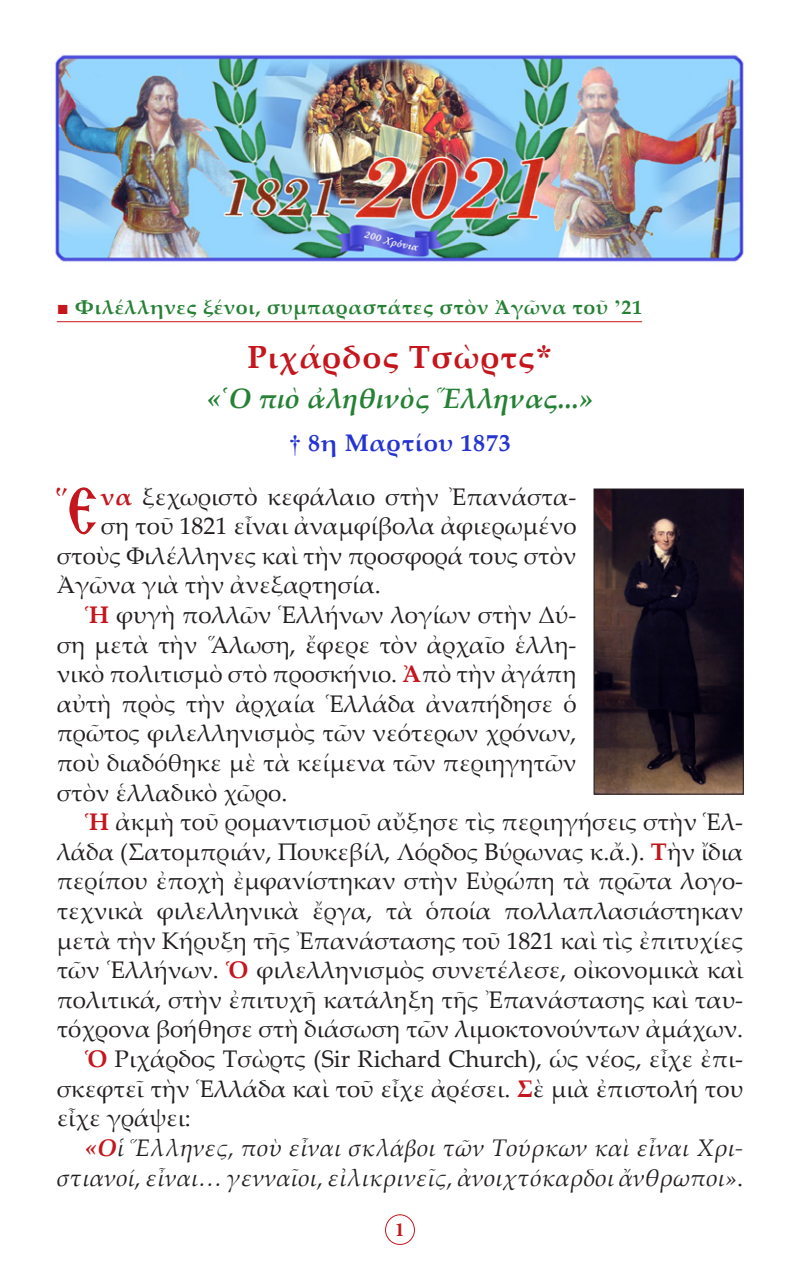
<style>
.page{position:relative;width:800px;height:1270px;background:#fff}
.page>*{position:absolute;margin:0;border:0;box-sizing:border-box;transform-origin:0 0}
.t1{font:44px "BYZIMAK";color:#c4161c}
.t2{font:700 32px "Palatino Linotype";letter-spacing:.03em;color:#c4161c}
.t3{font:italic 700 28px "Palatino Linotype";color:#258134}
.t4{font:24px/29.6px "Palatino Linotype";color:#231f20;text-align:justify}
.t5{font:italic 24px/29.6px "Palatino Linotype";color:#231f20;text-align:right}
.t6{font:700 24px "Palatino Linotype";letter-spacing:.03em;color:#2534d0}
.t7{font:700 20px "Palatino Linotype";letter-spacing:.03em;color:#258134}
.t8{font:700 20px "Minion Pro";color:#c4161c}
.s1{font-family:"Times New Roman";font-weight:400;color:#c4161c}
.s2{font-family:"Times New Roman"}
.s3{font-family:"CTOS New Times Bold Test 1";font-weight:400;font-size:34px}
.s4{font-style:normal}
.s5{font-family:"CTOS New Times Bold Test 1";font-weight:400}
.s6{font-size:66px}
.s7{font-weight:700;color:#c4161c}
</style>
<div class="page">
<div style="left:385px;top:1214px;width:30px;height:31px;border:1px solid #c4161c;border-radius:50%"></div>
<hr style="left:57px;top:321px;width:585px;height:1px;background:#c4161c">
<img style="left:55px;top:54px;width:689px;height:208px">
<img style="left:595px;top:490px;width:147px;height:303px">
<div style="left:593px;top:488px;width:151px;height:307px;border:1px solid #231f20"></div>
<p class="t7" style="left:57px;top:293px;width:587px"><span class="s1">■</span> Φιλέλληνες ξένοι, συμπαραστάτες στὸν Ἀγῶνα τοῦ <span class="s2">’</span>21</p>
<p class="t2" style="left:247px;top:334px;width:307px">Ριχάρδος Τσὼρτς<span class="s3">*</span></p>
<p class="t3" style="left:207px;top:378px;width:387px">«<span class="s4">῾</span>Ο πιὸ ἀληθινὸς Ἕλληνας...»</p>
<p class="t6" style="left:289px;top:426px;width:223px"><span class="s5">†</span> 8η Μαρτίου 1873</p>
<p class="t1" style="left:56px;top:479px;width:44px">῞<span class="s6">Ε</span></p>
<p class="t4" style="left:101px;top:481px;width:477px"><span class="s7">να</span> ξεχωριστὸ κεφάλαιο στὴν Ἐπανάστα-</p>
<p class="t4" style="left:101px;top:510px;width:477px">ση τοῦ 1821 εἶναι ἀναμφίβολα ἀφιερωμένο</p>
<p class="t4" style="left:57px;top:540px;width:521px">στοὺς Φιλέλληνες καὶ τὴν προσφορά τους στὸν</p>
<p class="t4" style="left:57px;top:570px;width:326px">Ἀγῶνα γιὰ τὴν ἀνεξαρτησία.</p>
<p class="t4" style="left:57px;top:599px;width:521px;text-indent:28px"><span class="s7">Ἡ</span> φυγὴ πολλῶν Ἑλλήνων λογίων στὴν Δύ&shy;ση μετὰ τὴν ῞Αλωση, ἔφερε τὸν ἀρχαῖο ἑλλη&shy;νικὸ πολιτισμὸ στὸ προσκήνιο. <span class="s7">Ἀ</span>πὸ τὴν ἀγάπη αὐτὴ πρὸς τὴν ἀρχαία Ἑλλάδα ἀναπήδησε ὁ πρῶτος φιλελληνισμὸς τῶν νεότερων χρόνων, ποὺ διαδόθηκε μὲ τὰ κείμενα τῶν περιηγητῶν στὸν ἑλλαδικὸ χῶρο.</p>
<p class="t4" style="left:57px;top:806px;width:688px;text-indent:28px"><span class="s7">Ἡ</span> ἀκμὴ τοῦ ρομαντισμοῦ αὔξησε τὶς περιηγήσεις στὴν Ἑλ&shy;λάδα (Σατομπριάν, Πουκεβίλ, Λόρδος Βύρωνας κ.ἄ.). <span class="s7">Τ</span>ὴν ἴδια περίπου ἐποχὴ ἐμφανίστηκαν στὴν Εὐρώπη τὰ πρῶτα λογο&shy;τεχνικὰ φιλελληνικὰ ἔργα, τὰ ὁποία πολλαπλασιάστηκαν μετὰ τὴν Κήρυξη τῆς Ἐπανάστασης τοῦ 1821 καὶ τὶς ἐπιτυχίες τῶν Ἑλλήνων. <span class="s7">Ὁ</span> φιλελληνισμὸς συνετέλεσε, οἰκονομικὰ καὶ πολιτικά, στὴν ἐπιτυχῆ κατάληξη τῆς Ἐπανάστασης καὶ ταυ&shy;τόχρονα βοήθησε στὴ διάσωση τῶν λιμοκτονούντων ἀμάχων.</p>
<p class="t4" style="left:57px;top:1043px;width:688px;text-indent:28px"><span class="s7">Ὁ</span> Ριχάρδος Τσὼρτς (Sir Richard Church), ὡς νέος, εἶχε ἐπι&shy;σκεφτεῖ τὴν Ἑλλάδα καὶ τοῦ εἶχε ἀρέσει. <span class="s7">Σ</span>ὲ μιὰ ἐπιστολή του εἶχε γράψει:</p>
<p class="t5" style="left:57px;top:1132px;width:688px"><span class="s7">«Ο</span>ἱ Ἕλληνες, ποὺ εἶναι σκλάβοι τῶν Τούρκων καὶ εἶναι Χρι&shy;στιανοί, εἶναι… γενναῖοι, εἰλικρινεῖς, ἀνοιχτόκαρδοι ἄνθρωποι»<span class="s4">.</span></p>
<p class="t8" style="left:395px;top:1216px;width:11px">1</p>
</div>
